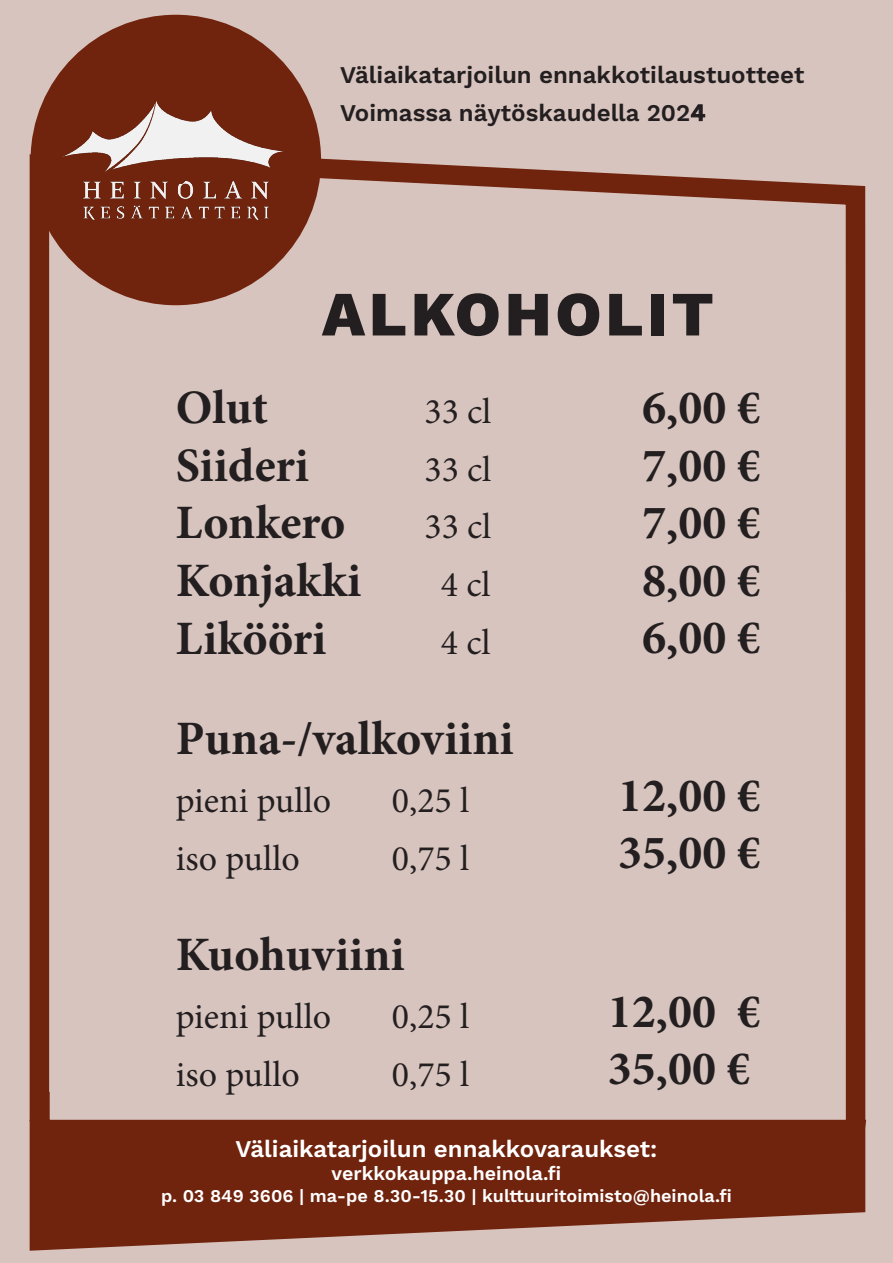
<style>
.page{position:relative;width:893px;height:1263px;background:#d8c4be}
.page>*{position:absolute;margin:0;border:0;box-sizing:border-box;transform-origin:0 0}
.t1{font:800 63px "Work Sans";letter-spacing:.06em;color:#231f20}
.t2{font:700 48px/57.4px "Minion Pro";color:#231f20}
.t3{font:36px "Minion Pro";color:#231f20}
.t4{font:600 24px/38.1px "Work Sans";color:#231f20}
.t5{font:600 24px "Work Sans";color:#fff}
.t6{font:600 19.5px "Work Sans";color:#fff}
.t7{font:600 18px "Work Sans";color:#fff}
</style>
<div class="page">
<div style="left:19px;top:134px;width:856px;height:1127px;background:#d8c4be"></div>
<div style="left:31px;top:15px;width:290px;height:290px;background:#70230d;border-radius:50%"></div>
<img style="left:62px;top:101px;width:222px;height:119px">
<svg style="left:28px;top:1090px;width:839px;height:152px;background:#8b4d3b"></svg>
<p class="t4" style="left:340px;top:56px;width:466px">Väliaikatarjoilun ennakkotilaustuotteet<br>Voimassa näytöskaudella 2024</p>
<p class="t1" style="left:322px;top:278px;width:393px">ALKOHOLIT</p>
<p class="t2" style="left:176px;top:378px;width:94px">Olut</p>
<p class="t3" style="left:424px;top:387px;width:68px">33 cl</p>
<p class="t2" style="left:176px;top:436px;width:135px">Siideri</p>
<p class="t3" style="left:424px;top:445px;width:68px">33 cl</p>
<p class="t2" style="left:176px;top:494px;width:171px">Lonkero</p>
<p class="t3" style="left:425px;top:503px;width:68px">33 cl</p>
<p class="t2" style="left:176px;top:551px;width:187px">Konjakki</p>
<p class="t3" style="left:441px;top:560px;width:51px">4 cl</p>
<p class="t2" style="left:176px;top:609px;width:152px">Likööri</p>
<p class="t3" style="left:441px;top:618px;width:51px">4 cl</p>
<p class="t2" style="left:176px;top:710px;width:339px">Puna-/valkoviini</p>
<p class="t3" style="left:176px;top:776px;width:157px">pieni pullo</p>
<p class="t3" style="left:392px;top:776px;width:79px">0,25 l</p>
<p class="t3" style="left:176px;top:834px;width:126px">iso pullo</p>
<p class="t3" style="left:392px;top:834px;width:79px">0,75 l</p>
<p class="t2" style="left:176px;top:926px;width:230px">Kuohuviini</p>
<p class="t3" style="left:176px;top:992px;width:157px">pieni pullo</p>
<p class="t3" style="left:392px;top:992px;width:79px">0,25 l</p>
<p class="t3" style="left:176px;top:1050px;width:126px">iso pullo</p>
<p class="t3" style="left:392px;top:1050px;width:79px">0,75 l</p>
<p class="t2" style="left:642px;top:378px;width:120px;text-align:justify">6,00 € 7,00 € 7,00 € 8,00 € 6,00 €</p>
<p class="t2" style="left:618px;top:767px;width:144px;line-height:57px">12,00 €<br>35,00 €</p>
<p class="t2" style="left:608px;top:982px;width:155px;line-height:57px">12,00 €<br>35,00 €</p>
<p class="t5" style="left:236px;top:1134px;width:423px">Väliaikatarjoilun ennakkovaraukset:</p>
<p class="t6" style="left:332px;top:1162px;width:231px">verkkokauppa.heinola.fi</p>
<p class="t7" style="left:161px;top:1185px;width:572px">p. 03 849 3606 | ma-pe 8.30-15.30 | kulttuuritoimisto@heinola.fi</p>
</div>
